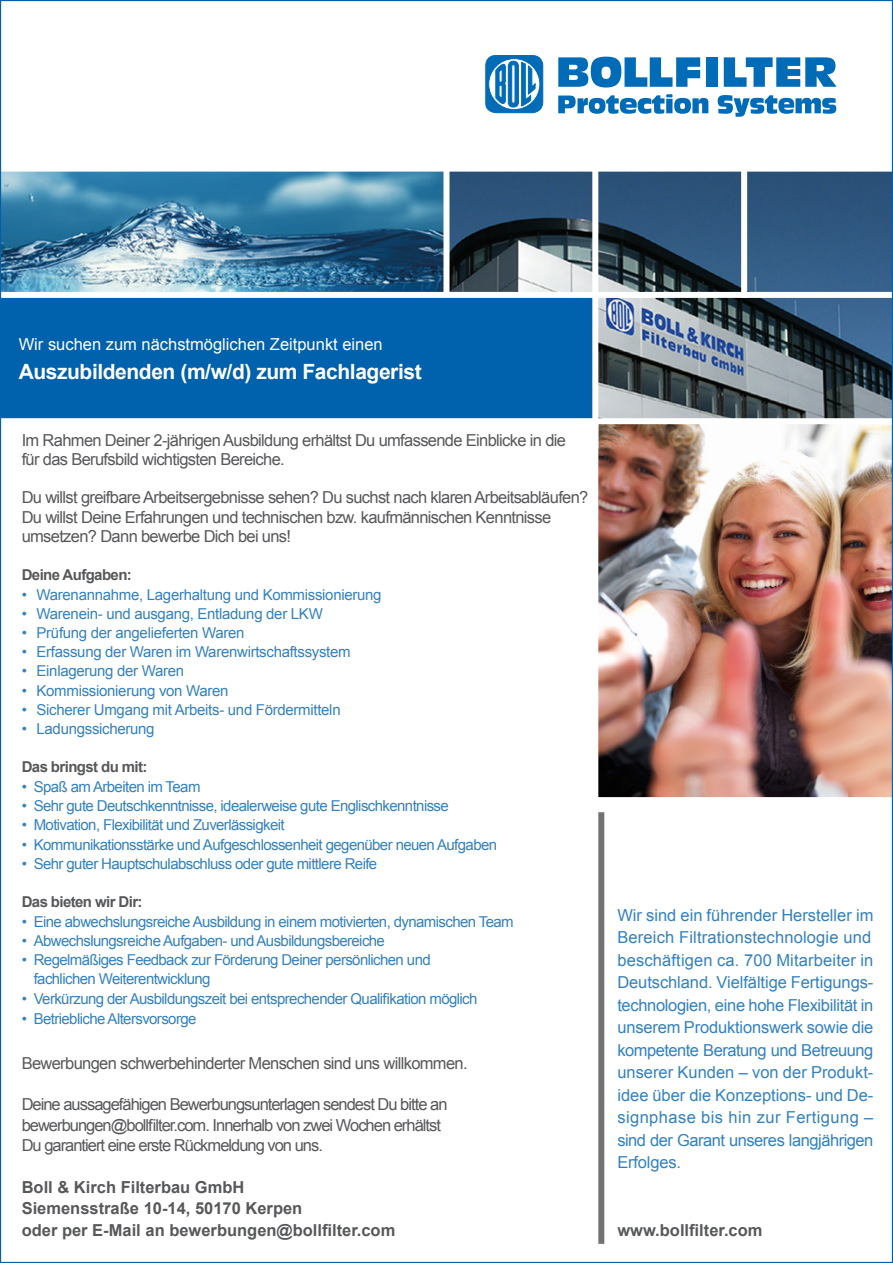
<style>
.page{position:relative;width:893px;height:1263px;background:#fff}
.page>*{position:absolute;margin:0;border:0;box-sizing:border-box;transform-origin:0 0}
.t1{font:700 21px "Arial";letter-spacing:-.02em;color:#fff}
.t2{font:16.5px "Arial";letter-spacing:-.04em;color:#57585a}
.t3{font:16.5px "Arial";letter-spacing:-.005em;color:#3381be}
.t4{font:16.5px "Arial";letter-spacing:-.06em;color:#57585a}
.t5{font:700 16.5px "Arial";color:#57585a}
.t6{font:16.5px/22.5px "Arial";letter-spacing:-.03em;color:#3381be}
.t7{font:16.5px "Arial";color:#fff}
.t8{font:16.5px "Arial";letter-spacing:.025em;color:#3381be}
.t9{font:15px "Arial";letter-spacing:-.04em;color:#3381be}
.t10{font:15px "Arial";letter-spacing:-.02em;color:#3381be}
.t11{font:700 15px "Arial";letter-spacing:-.04em;color:#57585a}
</style>
<div class="page">
<img style="left:598px;top:424px;width:293px;height:373px">
<img style="left:2px;top:172px;width:441px;height:120px">
<img style="left:449px;top:172px;width:442px;height:246px">
<div style="left:0;top:297px;width:595px;height:124px;background:#0061ad"></div>
<div style="left:0;top:292px;width:893px;height:6px;background:#fff"></div>
<div style="left:0;top:418px;width:893px;height:6px;background:#fff"></div>
<div style="left:741px;top:166px;width:6px;height:132px;background:#fff"></div>
<svg style="left:558px;top:57px;width:142px;height:31px"></svg>
<div style="left:706px;top:57px;width:12px;height:30px;background:#006bb6"></div>
<svg style="left:724px;top:57px;width:113px;height:30px"></svg>
<svg style="left:486px;top:55px;width:57px;height:58px"></svg>
<svg style="left:558px;top:94px;width:150px;height:20px"></svg>
<svg style="left:718px;top:95px;width:118px;height:22px"></svg>
<div style="left:592px;top:163px;width:6px;height:285px;background:#fff"></div>
<div style="left:598px;top:812px;width:6px;height:432px;background:#737373"></div>
<p class="t7" style="left:19px;top:334px;width:366px">Wir suchen zum nächstmöglichen Zeitpunkt einen</p>
<p class="t1" style="left:19px;top:358px;width:404px">Auszubildenden (m/w/d) zum Fachlagerist</p>
<p class="t2" style="left:22px;top:429px;width:546px">Im Rahmen Deiner 2-jährigen Ausbildung erhältst Du umfassende Einblicke in die</p>
<p class="t2" style="left:22px;top:448px;width:265px">für das Berufsbild wichtigsten Bereiche.</p>
<p class="t2" style="left:22px;top:487px;width:568px">Du willst greifbare Arbeitsergebnisse sehen? Du suchst nach klaren Arbeitsabläufen?</p>
<p class="t2" style="left:22px;top:506px;width:531px">Du willst Deine Erfahrungen und technischen bzw. kaufmännischen Kenntnisse</p>
<p class="t2" style="left:22px;top:525px;width:271px">umsetzen? Dann bewerbe Dich bei uns!</p>
<p class="t11" style="left:22px;top:565px;width:112px">Deine Aufgaben:</p>
<p class="t10" style="left:22px;top:584px;width:361px">• Warenannahme, Lagerhaltung und Kommissionierung</p>
<p class="t10" style="left:22px;top:604px;width:303px">• Warenein- und ausgang, Entladung der LKW</p>
<p class="t10" style="left:22px;top:623px;width:224px">• Prüfung der angelieferten Waren</p>
<p class="t10" style="left:22px;top:642px;width:330px">• Erfassung der Waren im Warenwirtschaftssystem</p>
<p class="t10" style="left:22px;top:661px;width:164px">• Einlagerung der Waren</p>
<p class="t10" style="left:22px;top:680px;width:208px">• Kommissionierung von Waren</p>
<p class="t10" style="left:22px;top:700px;width:320px">• Sicherer Umgang mit Arbeits- und Fördermitteln</p>
<p class="t10" style="left:22px;top:719px;width:134px">• Ladungssicherung</p>
<p class="t11" style="left:22px;top:757px;width:127px">Das bringst du mit:</p>
<p class="t9" style="left:22px;top:777px;width:180px">• Spaß am Arbeiten im Team</p>
<p class="t9" style="left:22px;top:796px;width:429px">• Sehr gute Deutschkenntnisse, idealerweise gute Englischkenntnisse</p>
<p class="t9" style="left:22px;top:815px;width:264px">• Motivation, Flexibilität und Zuverlässigkeit</p>
<p class="t9" style="left:22px;top:834px;width:477px">• Kommunikationsstärke und Aufgeschlossenheit gegenüber neuen Aufgaben</p>
<p class="t9" style="left:22px;top:854px;width:357px">• Sehr guter Hauptschulabschluss oder gute mittlere Reife</p>
<p class="t11" style="left:22px;top:892px;width:122px">Das bieten wir Dir:</p>
<p class="t9" style="left:22px;top:911px;width:494px">• Eine abwechslungsreiche Ausbildung in einem motivierten, dynamischen Team</p>
<p class="t9" style="left:22px;top:931px;width:365px">• Abwechslungsreiche Aufgaben- und Ausbildungsbereiche</p>
<p class="t9" style="left:22px;top:950px;width:411px">• Regelmäßiges Feedback zur Förderung Deiner persönlichen und</p>
<p class="t9" style="left:34px;top:969px;width:178px">fachlichen Weiterentwicklung</p>
<p class="t9" style="left:22px;top:988px;width:457px">• Verkürzung der Ausbildungszeit bei entsprechender Qualifikation möglich</p>
<p class="t9" style="left:22px;top:1009px;width:176px">• Betriebliche Altersvorsorge</p>
<p class="t2" style="left:22px;top:1052px;width:447px">Bewerbungen schwerbehinderter Menschen sind uns willkommen.</p>
<p class="t4" style="left:22px;top:1093px;width:427px">Deine aussagefähigen Bewerbungsunterlagen sendest Du bitte an</p>
<p class="t4" style="left:22px;top:1114px;width:421px">bewerbungen@bollfilter.com. Innerhalb von zwei Wochen erhältst</p>
<p class="t4" style="left:22px;top:1135px;width:303px">Du garantiert eine erste Rückmeldung von uns.</p>
<p class="t5" style="left:22px;top:1176px;width:224px">Boll &amp; Kirch Filterbau GmbH</p>
<p class="t5" style="left:22px;top:1197px;width:282px">Siemensstraße 10-14, 50170 Kerpen</p>
<p class="t5" style="left:22px;top:1219px;width:375px">oder per E-Mail an bewerbungen@bollfilter.com</p>
<p class="t3" style="left:617px;top:904px;width:258px">Wir sind ein führender Hersteller im</p>
<p class="t3" style="left:617px;top:927px;width:255px">Bereich Filtrationstechnologie und</p>
<p class="t3" style="left:617px;top:949px;width:258px">beschäftigen ca. 700 Mitarbeiter in</p>
<p class="t3" style="left:617px;top:972px;width:258px">Deutschland. Vielfältige Fertigungs-</p>
<p class="t3" style="left:617px;top:994px;width:258px">technologien, eine hohe Flexibilität in</p>
<p class="t3" style="left:617px;top:1017px;width:258px">unserem Produktionswerk sowie die</p>
<p class="t6" style="left:617px;top:1039px;width:258px">kompetente Beratung und Betreuung unserer Kunden – von der Produkt-</p>
<p class="t3" style="left:617px;top:1084px;width:258px">idee über die Konzeptions- und De-</p>
<p class="t8" style="left:617px;top:1107px;width:258px">signphase bis hin zur Fertigung –</p>
<p class="t6" style="left:617px;top:1129px;width:258px">sind der Garant unseres langjährigen<br>Erfolges.</p>
<p class="t5" style="left:617px;top:1219px;width:147px">www.bollfilter.com</p>
</div>
